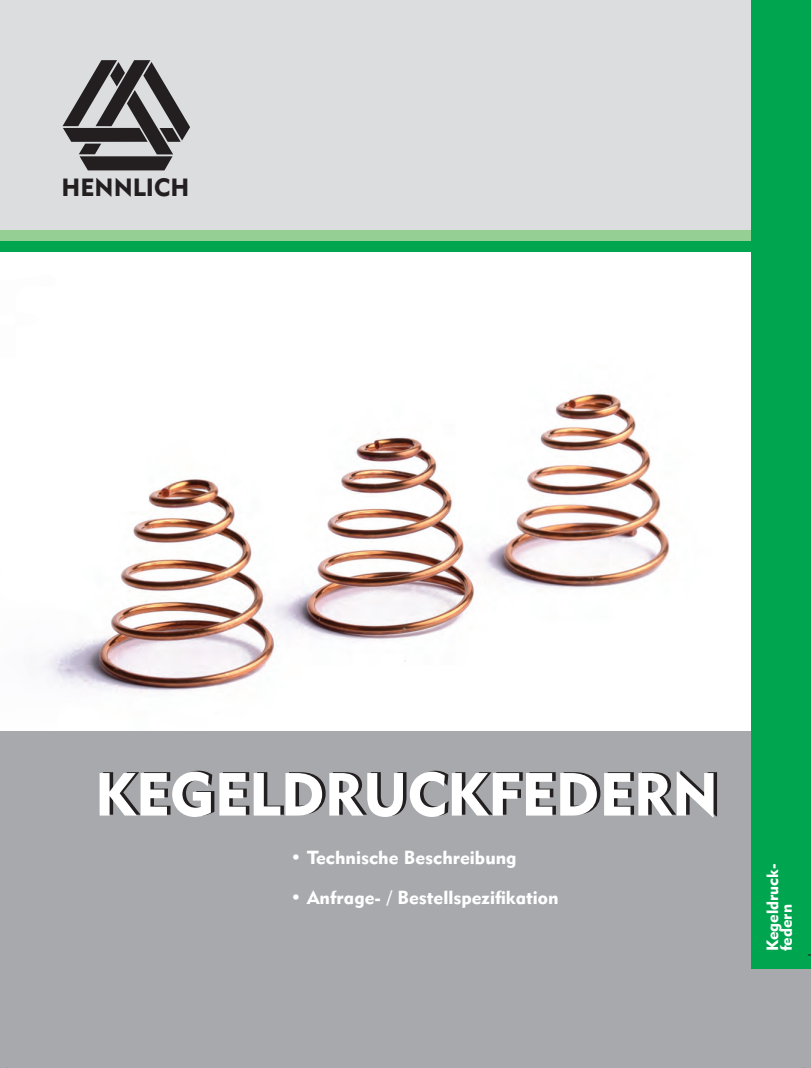
<style>
.page{position:relative;width:811px;height:1068px;background:#fff}
.page>*{position:absolute;margin:0;border:0;box-sizing:border-box;transform-origin:0 0}
.Katalogtitel{font:60px "Geometric 415 BT Black A";color:#231f20}
.t1{font:24.62px "Geometric 415 BT Black A";color:#231f20}
.KatalogUnterTitel{font:18.75px "Geometric 415 BT Black A";color:#fff}
.Katalogtitel_GroßKle{font:16.25px/13.8px "Geometric 415 BT Black A";color:#fff}
</style>
<div class="page">
<img style="left:0;top:251px;width:751px;height:441px">
<div style="left:0;top:0;width:811px;height:247px;background:#dcdddf"></div>
<div style="left:0;top:730px;width:811px;height:337px;background:#a8a9ad"></div>
<div style="left:0;top:230px;width:811px;height:11px;background:#95cf93"></div>
<div style="left:0;top:241px;width:811px;height:10px;background:#00a54f"></div>
<div style="left:751px;top:0;width:60px;height:968px;background:#00a54f"></div>
<svg style="left:63px;top:60px;width:127px;height:110px"></svg>
<h2 class="t1" style="left:62px;top:172px;width:129px">HENNLICH</h2>
<p class="Katalogtitel" style="left:98px;top:756px;width:625px">KEGELDRUCKFEDERN</p>
<p class="KatalogUnterTitel" style="left:290px;top:845px;width:228px">• Technische Beschreibung</p>
<p class="KatalogUnterTitel" style="left:290px;top:885px;width:269px">• Anfrage- / Bestellspezifikation</p>
<p class="Katalogtitel_GroßKle" style="left:765px;top:951px;width:89px;rotate:-90deg">Kegeldruck&shy;federn</p>
</div>
